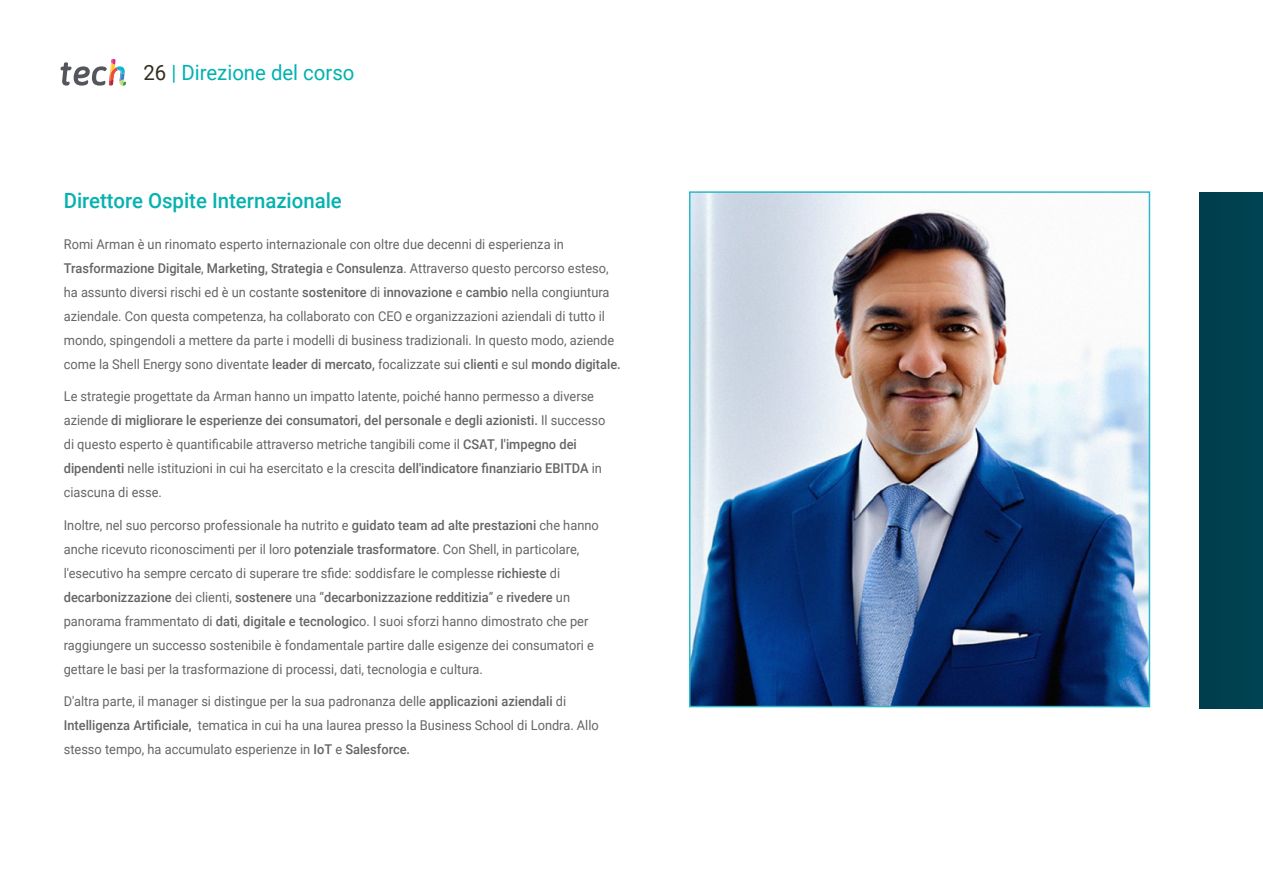
<style>
.page{position:relative;width:1263px;height:893px;background:#fff}
.page>*{position:absolute;margin:0;border:0;box-sizing:border-box;transform-origin:0 0}
.t1{font:500 21px "Roboto";color:#06b2af}
.t2{font:21px "Roboto";color:#00b2af}
.t3{font:13.5px/24px "Roboto";color:#656565;scale:.95 1}
.s1{color:#312e20}
.s2{font-weight:500}
</style>
<div class="page">
<svg style="left:61px;top:59px;width:65px;height:27px"></svg>
<div style="left:1199px;top:192px;width:64px;height:516px;background:#00404f"></div>
<img style="left:692px;top:194px;width:455px;height:510px">
<div style="left:689px;top:191px;width:461px;height:516px;border:2px solid #2db8c5"></div>
<h1 class="t2" style="left:144px;top:57px;width:213px"><span class="s1">26</span> | Direzione del corso</h1>
<h1 class="t1" style="left:64px;top:186px;width:280px">Direttore Ospite Internazionale</h1>
<p class="t3" style="left:64px;top:231px;width:588px">Romi Arman è un rinomato esperto internazionale con oltre due decenni di esperienza in <span class="s2">Trasformazione Digitale</span>, <span class="s2">Marketing, Strategia</span> e <span class="s2">Consulenza</span>. Attraverso questo percorso esteso, ha assunto diversi rischi ed è un costante <span class="s2">sostenitore</span> di <span class="s2">innovazione</span> e <span class="s2">cambio</span> nella congiuntura aziendale. Con questa competenza, ha collaborato con CEO e organizzazioni aziendali di tutto il mondo, spingendoli a mettere da parte i modelli di business tradizionali. In questo modo, aziende come la Shell Energy sono diventate <span class="s2">leader di mercato,</span> focalizzate sui <span class="s2">clienti</span> e sul <span class="s2">mondo digitale.</span></p>
<p class="t3" style="left:64px;top:384px;width:572px">Le strategie progettate da Arman hanno un impatto latente, poiché hanno permesso a diverse aziende <span class="s2">di migliorare le esperienze dei consumatori, del personale</span> e <span class="s2">degli azionisti.</span> Il successo di questo esperto è quantificabile attraverso metriche tangibili come il <span class="s2">CSAT</span>, <span class="s2">l'impegno dei dipendenti</span> nelle istituzioni in cui ha esercitato e la crescita <span class="s2">dell'indicatore finanziario EBITDA</span> in ciascuna di esse.</p>
<p class="t3" style="left:64px;top:512px;width:565px">Inoltre, nel suo percorso professionale ha nutrito e <span class="s2">guidato team ad alte prestazioni</span> che hanno anche ricevuto riconoscimenti per il loro <span class="s2">potenziale trasformatore</span>. Con Shell, in particolare, l'esecutivo ha sempre cercato di superare tre sfide: soddisfare le complesse <span class="s2">richieste</span> di <span class="s2">decarbonizzazione</span> dei clienti, <span class="s2">sostenere</span> una “<span class="s2">decarbonizzazione redditizia</span>” e <span class="s2">rivedere</span> un panorama frammentato di <span class="s2">dati</span>, <span class="s2">digitale e tecnologic</span>o. I suoi sforzi hanno dimostrato che per raggiungere un successo sostenibile è fondamentale partire dalle esigenze dei consumatori e gettare le basi per la trasformazione di processi, dati, tecnologia e cultura.</p>
<p class="t3" style="left:64px;top:689px;width:565px">D'altra parte, il manager si distingue per la sua padronanza delle <span class="s2">applicazioni aziendali</span> di<br><span class="s2">Intelligenza Artificiale,</span> tematica in cui ha una laurea presso la Business School di Londra. Allo stesso tempo, ha accumulato esperienze in <span class="s2">IoT</span> e <span class="s2">Salesforce.</span></p>
</div>
